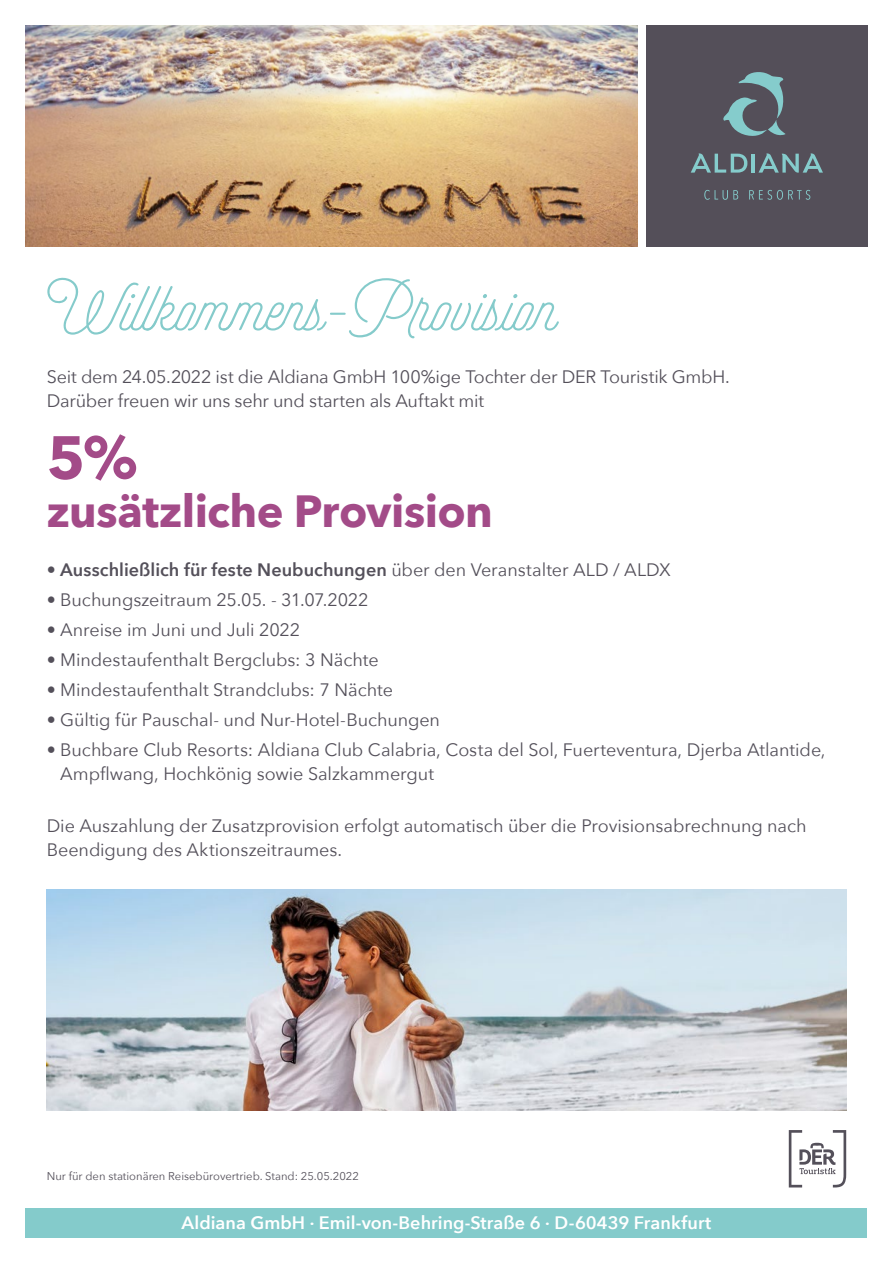
<style>
.page{position:relative;width:893px;height:1263px;background:#fff}
.page>*{position:absolute;margin:0;border:0;box-sizing:border-box;transform-origin:0 0}
.t1{font:75px "Selfie";color:#85cbcb}
.t2{font:700 60px "Avenir Next";color:#a34b88}
.t3{font:700 45px "Avenir Next";letter-spacing:-.01em;color:#a34b88}
.t4{font:18px/24px "Avenir Next";letter-spacing:-.005em;color:#54505a}
.t5{font:600 18px "Avenir Next";color:#54505a}
.t6{font:600 18px "Avenir Next";color:#fff}
.t7{font:11.25px "Avenir Next";color:#54505a}
.s1{font-weight:400}
</style>
<div class="page">
<div style="left:646px;top:26px;width:221px;height:221px;background:#544f59"></div>
<svg style="left:704px;top:190px;width:34px;height:10px"></svg>
<svg style="left:749px;top:190px;width:61px;height:10px"></svg>
<svg style="left:723px;top:72px;width:63px;height:64px"></svg>
<svg style="left:691px;top:153px;width:56px;height:20px"></svg>
<hr style="left:752px;top:154px;width:3px;height:19px;background:#85cccc">
<svg style="left:758px;top:153px;width:65px;height:20px"></svg>
<img style="left:26px;top:26px;width:611px;height:221px">
<div style="left:26px;top:1208px;width:841px;height:29px;background:#84cbcb"></div>
<svg style="left:789px;top:1130px;width:57px;height:57px"></svg>
<img style="left:47px;top:889px;width:799px;height:221px">
<h1 class="t1" style="left:47px;top:264px;width:512px">Willkommens-Provision</h1>
<p class="t4" style="left:47px;top:364px;width:685px">Seit dem 24.05.2022 ist die Aldiana GmbH 100%ige Tochter der DER Touristik GmbH.<br>Darüber freuen wir uns sehr und starten als Auftakt mit</p>
<h2 class="t2" style="left:47px;top:406px;width:92px">5%</h2>
<h3 class="t3" style="left:47px;top:472px;width:448px">zusätzliche Provision</h3>
<p class="t5" style="left:47px;top:554px;width:626px">• Ausschließlich für feste Neubuchungen <span class="s1">über den Veranstalter ALD / ALDX</span></p>
<p class="t4" style="left:47px;top:587px;width:323px">• Buchungszeitraum 25.05. - 31.07.2022</p>
<p class="t4" style="left:47px;top:617px;width:255px">• Anreise im Juni und Juli 2022</p>
<p class="t4" style="left:47px;top:647px;width:333px">• Mindestaufenthalt Bergclubs: 3 Nächte</p>
<p class="t4" style="left:47px;top:677px;width:348px">• Mindestaufenthalt Strandclubs: 7 Nächte</p>
<p class="t4" style="left:47px;top:707px;width:395px">• Gültig für Pauschal- und Nur-Hotel-Buchungen</p>
<p class="t4" style="left:60px;top:737px;width:767px;text-indent:-13px">• Buchbare Club Resorts: Aldiana Club Calabria, Costa del Sol, Fuerteventura, Djerba Atlantide,<br>Ampflwang, Hochkönig sowie Salzkammergut</p>
<p class="t4" style="left:47px;top:813px;width:761px">Die Auszahlung der Zusatzprovision erfolgt automatisch über die Provisionsabrechnung nach<br>Beendigung des Aktionszeitraumes.</p>
<p class="t7" style="left:47px;top:1167px;width:314px">Nur für den stationären Reisebürovertrieb. Stand: 25.05.2022</p>
<p class="t6" style="left:182px;top:1207px;width:531px">Aldiana GmbH ⋅ Emil-von-Behring-Straße 6 ⋅ D-60439 Frankfurt</p>
</div>
